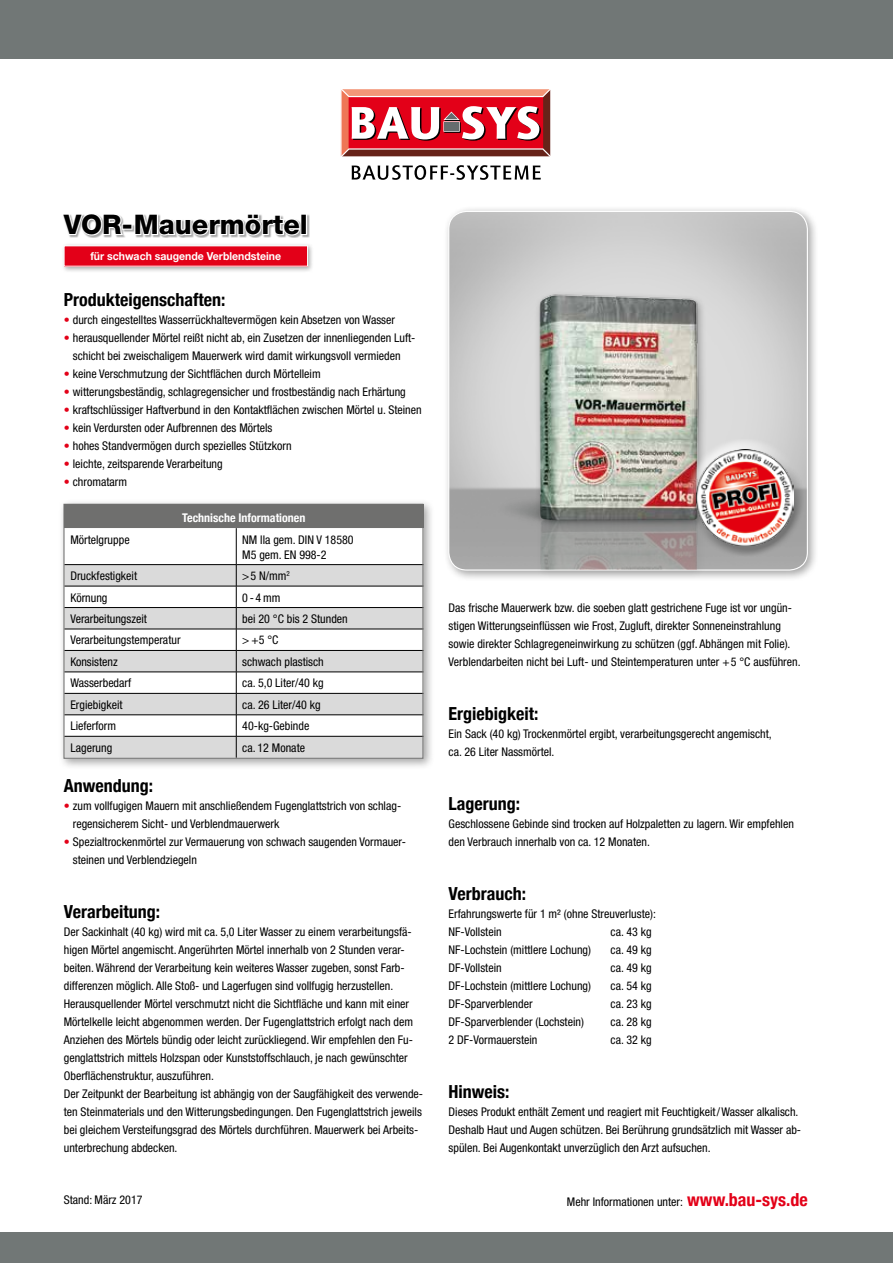
<style>
.page{position:relative;width:893px;height:1263px;background:#fff}
.page>*{position:absolute;margin:0;border:0;box-sizing:border-box;transform-origin:0 0}
.t1{font:800 27px "Helvetica Neue";color:#000}
.t2{font:700 condensed 18px "Helvetica Neue";color:#000}
.t3{font:condensed 12px/18px "Helvetica Neue";color:#000}
.t4{font:700 condensed 12px "Helvetica Neue";color:#fff}
.t5{font:700 11.1px "Helvetica Neue LT Std";color:#fff;scale:.95 1}
.s1{color:#e30018}
.s2{font-weight:700;font-size:18px;color:#e30018}
</style>
<div class="page">
<div style="left:443px;top:206px;width:376px;height:375px;background:#000;opacity:.35"></div>
<img style="left:449px;top:211px;width:358px;height:359px">
<div style="left:499px;top:290px;width:214px;height:290px;background:#000;opacity:.35"></div>
<div style="left:0;top:0;width:893px;height:60px;background:#717776"></div>
<hr style="left:0;top:59px;width:893px;height:2px;background:#fff">
<div style="left:0;top:1230px;width:893px;height:33px;background:#717776"></div>
<hr style="left:0;top:1229px;width:893px;height:2px;background:#fff">
<svg style="left:352px;top:165px;width:189px;height:15px"></svg>
<div style="left:340px;top:88px;width:211px;height:70px;border:1px solid #fff"></div>
<svg style="left:341px;top:89px;width:210px;height:68px"></svg>
<div style="left:686px;top:439px;width:108px;height:87px;background:#fff;opacity:.75"></div>
<div style="left:695px;top:464px;width:109px;height:92px;background:#000;opacity:.28"></div>
<img style="left:697px;top:449px;width:96px;height:96px">
<div style="left:61px;top:243px;width:253px;height:30px;background:#000;opacity:.35"></div>
<div style="left:64px;top:246px;width:244px;height:20px;background:#e30018"></div>
<div style="left:62px;top:214px;width:248px;height:24px;background:#000;opacity:.35"></div>
<svg style="left:61px;top:214px;width:65px;height:59px"></svg>
<div style="left:122px;top:224px;width:11px;height:6px;border:2px solid #fff"></div>
<svg style="left:133px;top:214px;width:169px;height:30px"></svg>
<div style="left:301px;top:214px;width:6px;height:21px;border:2px solid #fff"></div>
<div style="left:58px;top:498px;width:377px;height:272px;background:#000;opacity:.35"></div>
<div style="left:64px;top:505px;width:359px;height:23px;background:#6f6f6e"></div>
<svg style="left:66px;top:528px;width:355px;height:36px"></svg>
<svg style="left:66px;top:565px;width:355px;height:192px;fill:#dadada"></svg>
<hr style="left:236px;top:528px;width:1px;height:36px;background:#000">
<hr style="left:64px;top:564px;width:172px;height:1px;background:#000">
<hr style="left:236px;top:564px;width:187px;height:1px;background:#000">
<hr style="left:64px;top:586px;width:172px;height:1px;background:#000">
<hr style="left:236px;top:586px;width:187px;height:1px;background:#000">
<hr style="left:64px;top:607px;width:172px;height:1px;background:#000">
<hr style="left:236px;top:607px;width:187px;height:1px;background:#000">
<hr style="left:64px;top:629px;width:172px;height:1px;background:#000">
<hr style="left:236px;top:629px;width:187px;height:1px;background:#000">
<hr style="left:64px;top:650px;width:172px;height:1px;background:#000">
<hr style="left:236px;top:650px;width:187px;height:1px;background:#000">
<hr style="left:64px;top:672px;width:172px;height:1px;background:#000">
<hr style="left:236px;top:672px;width:187px;height:1px;background:#000">
<hr style="left:64px;top:693px;width:172px;height:1px;background:#000">
<hr style="left:236px;top:693px;width:187px;height:1px;background:#000">
<hr style="left:64px;top:714px;width:172px;height:1px;background:#000">
<hr style="left:236px;top:714px;width:187px;height:1px;background:#000">
<svg style="left:236px;top:565px;width:1px;height:192px"></svg>
<hr style="left:64px;top:736px;width:172px;height:1px;background:#000">
<hr style="left:236px;top:736px;width:187px;height:1px;background:#000">
<div style="left:64px;top:504px;width:359px;height:255px;border:1px solid #6f6f6e"></div>
<h1 class="t1" style="left:64px;top:208px;width:246px">VOR-Mauermörtel</h1>
<p class="t5" style="left:90px;top:249px;width:202px">für schwach saugende Verblendsteine</p>
<h2 class="t2" style="left:64px;top:285px;width:163px">Produkteigenschaften:</h2>
<p class="t3" style="left:64px;top:311px;width:333px"><span class="s1">•</span> durch eingestelltes Wasserrückhaltevermögen kein Absetzen von Wasser</p>
<p class="t3" style="left:64px;top:329px;width:353px;text-align:center"><span class="s1">•</span> herausquellender Mörtel reißt nicht ab, ein Zusetzen der innenliegenden Luft&shy;schicht bei zweischaligem Mauerwerk wird damit wirkungsvoll vermieden</p>
<p class="t3" style="left:64px;top:365px;width:258px"><span class="s1">•</span> keine Verschmutzung der Sichtflächen durch Mörtelleim</p>
<p class="t3" style="left:64px;top:383px;width:344px"><span class="s1">•</span> witterungsbeständig, schlagregensicher und frostbeständig nach Erhärtung</p>
<p class="t3" style="left:64px;top:401px;width:359px"><span class="s1">•</span> kraftschlüssiger Haftverbund in den Kontaktflächen zwischen Mörtel u. Steinen</p>
<p class="t3" style="left:64px;top:419px;width:210px"><span class="s1">•</span> kein Verdursten oder Aufbrennen des Mörtels</p>
<p class="t3" style="left:64px;top:437px;width:229px"><span class="s1">•</span> hohes Standvermögen durch spezielles Stützkorn</p>
<p class="t3" style="left:64px;top:455px;width:160px"><span class="s1">•</span> leichte, zeitsparende Verarbeitung</p>
<p class="t3" style="left:64px;top:473px;width:65px"><span class="s1">•</span> chromatarm</p>
<p class="t4" style="left:182px;top:508px;width:125px">Technische Informationen</p>
<p class="t3" style="left:70px;top:530px;width:61px">Mörtelgruppe</p>
<p class="t3" style="left:242px;top:532px;width:113px;line-height:15px">NM lla gem. DIN V 18580<br>M5 gem. EN 998-2</p>
<p class="t3" style="left:70px;top:567px;width:68px">Druckfestigkeit</p>
<p class="t3" style="left:242px;top:567px;width:49px">&gt; 5 N/mm<sup>2</sup></p>
<p class="t3" style="left:70px;top:588px;width:39px">Körnung</p>
<p class="t3" style="left:242px;top:588px;width:40px">0 - 4 mm</p>
<p class="t3" style="left:70px;top:610px;width:78px">Verarbeitungszeit</p>
<p class="t3" style="left:242px;top:610px;width:107px">bei 20 °C bis 2 Stunden</p>
<p class="t3" style="left:70px;top:631px;width:112px">Verarbeitungstemperatur</p>
<p class="t3" style="left:242px;top:631px;width:38px">&gt; +5 °C</p>
<p class="t3" style="left:70px;top:653px;width:49px">Konsistenz</p>
<p class="t3" style="left:242px;top:653px;width:83px">schwach plastisch</p>
<p class="t3" style="left:70px;top:674px;width:62px">Wasserbedarf</p>
<p class="t3" style="left:242px;top:674px;width:83px">ca. 5,0 Liter/40 kg</p>
<p class="t3" style="left:70px;top:695px;width:54px">Ergiebigkeit</p>
<p class="t3" style="left:242px;top:695px;width:80px">ca. 26 Liter/40 kg</p>
<p class="t3" style="left:70px;top:717px;width:47px">Lieferform</p>
<p class="t3" style="left:242px;top:717px;width:69px">40-kg-Gebinde</p>
<p class="t3" style="left:70px;top:738px;width:43px">Lagerung</p>
<p class="t3" style="left:242px;top:738px;width:64px">ca. 12 Monate</p>
<h2 class="t2" style="left:64px;top:771px;width:91px">Anwendung:</h2>
<p class="t3" style="left:73px;top:797px;width:330px;text-indent:-9px"><span class="s1">•</span> zum vollfugigen Mauern mit anschließendem Fugenglattstrich von schlag&shy;regensicherem Sicht- und Verblendmauerwerk</p>
<p class="t3" style="left:73px;top:833px;width:335px;text-indent:-9px"><span class="s1">•</span> Spezialtrockenmörtel zur Vermauerung von schwach saugenden Vormauer&shy;steinen und Verblendziegeln</p>
<h2 class="t2" style="left:64px;top:897px;width:98px">Verarbeitung:</h2>
<p class="t3" style="left:64px;top:923px;width:361px">Der Sackinhalt (40 kg) wird mit ca. 5,0 Liter Wasser zu einem verarbeitungsfä&shy;higen Mörtel angemischt. Angerührten Mörtel innerhalb von 2 Stunden verar&shy;beiten. Während der Verarbeitung kein weiteres Wasser zugeben, sonst Farb&shy;differenzen möglich. Alle Stoß- und Lagerfugen sind vollfugig herzustellen.<br>Herausquellender Mörtel verschmutzt nicht die Sichtfläche und kann mit einer Mörtelkelle leicht abgenommen werden. Der Fugenglattstrich erfolgt nach dem Anziehen des Mörtels bündig oder leicht zurückliegend. Wir empfehlen den Fu&shy;genglattstrich mittels Holzspan oder Kunststoffschlauch, je nach gewünschter Oberflächenstruktur, auszuführen.<br>Der Zeitpunkt der Bearbeitung ist abhängig von der Saugfähigkeit des verwende&shy;ten Steinmaterials und den Witterungsbedingungen. Den Fugenglattstrich jeweils bei gleichem Versteifungsgrad des Mörtels durchführen. Mauerwerk bei Arbeits&shy;unterbrechung abdecken.</p>
<p class="t3" style="left:449px;top:599px;width:353px">Das frische Mauerwerk bzw. die soeben glatt gestrichene Fuge ist vor ungün&shy;stigen Witterungseinflüssen wie Frost, Zugluft, direkter Sonneneinstrahlung sowie direkter Schlagregeneinwirkung zu schützen (ggf. Abhängen mit Folie).<br>Verblendarbeiten nicht bei Luft- und Steintemperaturen unter +5 °C ausführen.</p>
<h2 class="t2" style="left:449px;top:699px;width:91px">Ergiebigkeit:</h2>
<p class="t3" style="left:449px;top:725px;width:325px">Ein Sack (40 kg) Trockenmörtel ergibt, verarbeitungsgerecht angemischt, ca. 26 Liter Nassmörtel.</p>
<h2 class="t2" style="left:449px;top:789px;width:73px">Lagerung:</h2>
<p class="t3" style="left:449px;top:815px;width:347px">Geschlossene Gebinde sind trocken auf Holzpaletten zu lagern. Wir empfehlen den Verbrauch innerhalb von ca. 12 Monaten.</p>
<h2 class="t2" style="left:449px;top:879px;width:79px">Verbrauch:</h2>
<p class="t3" style="left:449px;top:905px;width:209px">Erfahrungswerte für 1 m² (ohne Streuverluste):<br>NF-Vollstein</p>
<p class="t3" style="left:611px;top:923px;width:43px">ca. 43 kg</p>
<p class="t3" style="left:449px;top:941px;width:144px">NF-Lochstein (mittlere Lochung)</p>
<p class="t3" style="left:611px;top:941px;width:43px">ca. 49 kg</p>
<p class="t3" style="left:449px;top:959px;width:55px">DF-Vollstein</p>
<p class="t3" style="left:611px;top:959px;width:43px">ca. 49 kg</p>
<p class="t3" style="left:449px;top:977px;width:144px">DF-Lochstein (mittlere Lochung)</p>
<p class="t3" style="left:611px;top:977px;width:43px">ca. 54 kg</p>
<p class="t3" style="left:449px;top:995px;width:85px">DF-Sparverblender</p>
<p class="t3" style="left:611px;top:995px;width:43px">ca. 23 kg</p>
<p class="t3" style="left:449px;top:1013px;width:137px">DF-Sparverblender (Lochstein)</p>
<p class="t3" style="left:611px;top:1013px;width:43px">ca. 28 kg</p>
<p class="t3" style="left:449px;top:1031px;width:90px">2 DF-Vormauerstein</p>
<p class="t3" style="left:611px;top:1031px;width:43px">ca. 32 kg</p>
<h2 class="t2" style="left:449px;top:1077px;width:62px">Hinweis:</h2>
<p class="t3" style="left:449px;top:1103px;width:354px">Dieses Produkt enthält Zement und reagiert mit Feuchtigkeit/Wasser alkalisch.<br>Deshalb Haut und Augen schützen. Bei Berührung grundsätzlich mit Wasser ab&shy;spülen. Bei Augenkontakt unverzüglich den Arzt aufsuchen.</p>
<p class="t3" style="left:64px;top:1191px;width:80px">Stand: März 2017</p>
<p class="t3" style="left:567px;top:1193px;width:242px">Mehr Informationen unter: <span class="s2">www.bau-sys.de</span></p>
</div>
